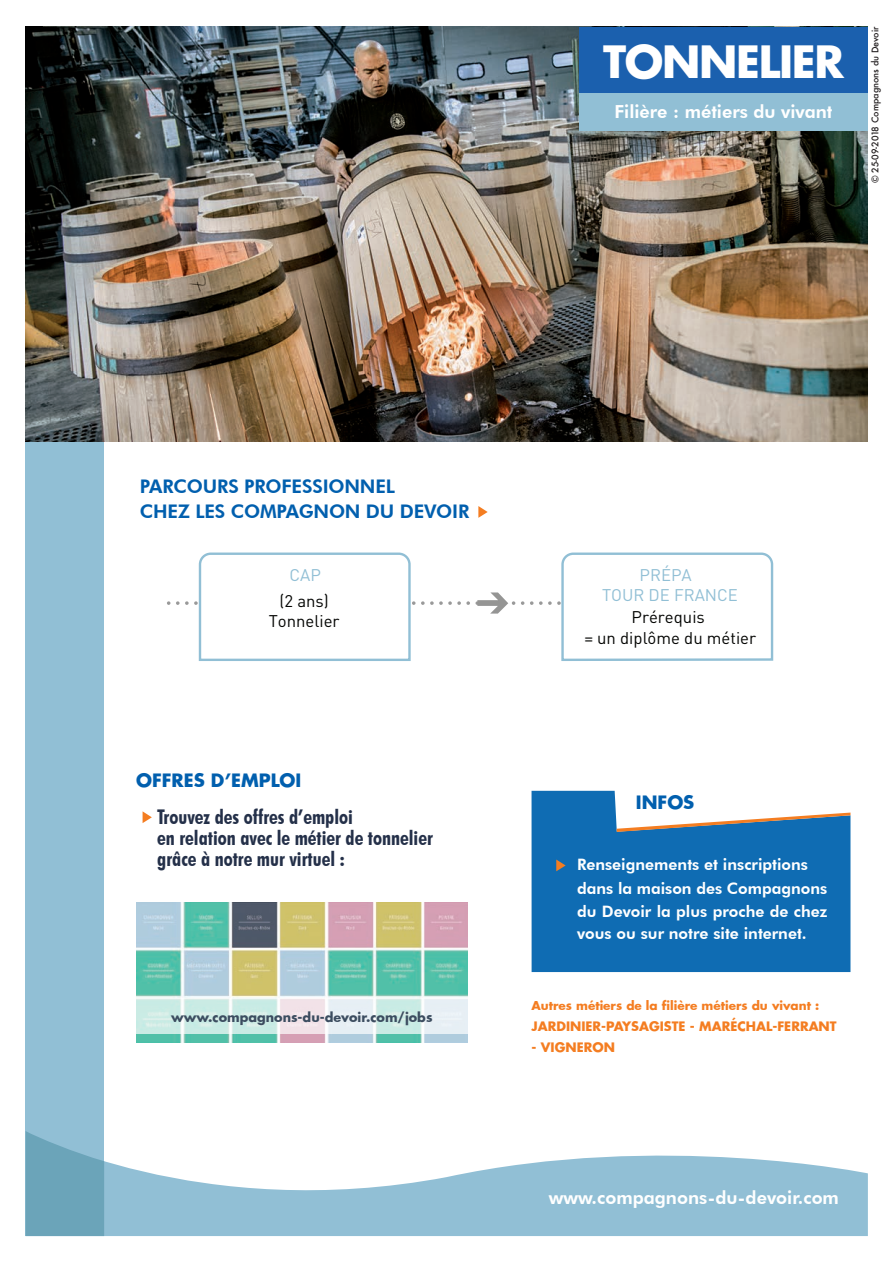
<style>
.page{position:relative;width:893px;height:1263px;background:#fff}
.page>*{position:absolute;margin:0;border:0;box-sizing:border-box;transform-origin:0 0}
.t1{font:700 43.5px "Futura";letter-spacing:-.03em;color:#fff}
.t2{font:700 condensed 20.25px/21px "Futura BT";color:#243049}
.t3{font:800 18.75px/25.5px "Futura BT";letter-spacing:-.01em;color:#015fae}
.t4{font:800 18px "Futura BT";color:#fff}
.t5{font:700 18px "Futura";color:#015fae}
.t6{font:16.65px/20.1px "DIN";color:#040503;text-align:center}
.t7{font:16.65px/20.1px "DIN";color:#91bfd5;text-align:center}
.t8{font:800 15.75px/24px "Futura BT";color:#fff}
.t9{font:700 12.75px "Futura";color:#f47d21}
.t10{font:700 12.75px "Futura";color:#3c4d60}
.t11{font:700 12px "Futura";color:#f47d21}
.t12{font:500 9px "Futura";color:#231f20}
</style>
<div class="page">
<div style="left:26px;top:441px;width:78px;height:795px;background:#91bfd5"></div>
<svg style="left:104px;top:1155px;width:764px;height:81px;fill:#91bfd5"></svg>
<svg style="left:26px;top:1131px;width:78px;height:105px"></svg>
<img style="left:26px;top:27px;width:842px;height:415px">
<div style="left:579px;top:27px;width:289px;height:67px;background:#1b60ae"></div>
<div style="left:579px;top:94px;width:289px;height:37px;background:#91bfd5"></div>
<svg style="left:167px;top:552px;width:607px;height:109px"></svg>
<svg style="left:531px;top:791px;width:319px;height:181px;background:#257aba"></svg>
<svg style="left:616px;top:812px;width:234px;height:20px"></svg>
<svg style="left:556px;top:859px;width:10px;height:12px"></svg>
<svg style="left:143px;top:811px;width:9px;height:12px"></svg>
<img style="left:136px;top:903px;width:332px;height:140px">
<svg style="left:136px;top:998px;width:332px;height:35px;background:#dbeceb"></svg>
<svg style="left:478px;top:506px;width:10px;height:12px"></svg>
<h1 class="t1" style="left:603px;top:32px;width:243px">TONNELIER</h1>
<p class="t4" style="left:614px;top:101px;width:219px">Filière : métiers du vivant</p>
<p class="t12" style="left:869px;top:183px;width:158px;rotate:-90deg">© 25-09-2018 Compagnons du Devoir</p>
<p class="t3" style="left:140px;top:473px;width:331px">PARCOURS PROFESSIONNEL<br>CHEZ LES COMPAGNON DU DEVOIR</p>
<p class="t7" style="left:289px;top:565px;width:33px">CAP</p>
<p class="t6" style="left:269px;top:591px;width:72px">(2 ans)<br>Tonnelier</p>
<p class="t5" style="left:136px;top:768px;width:167px">OFFRES D’EMPLOI</p>
<p class="t2" style="left:157px;top:806px;width:277px">Trouvez des offres d’emploi<br>en relation avec le métier de tonnelier grâce à notre mur virtuel :</p>
<p class="t10" style="left:171px;top:1008px;width:263px">www.compagnons-du-devoir.com/jobs</p>
<p class="t7" style="left:602px;top:565px;width:137px">PRÉPA<br>TOUR DE FRANCE</p>
<p class="t6" style="left:584px;top:607px;width:173px">Prérequis<br>= un diplôme du métier</p>
<p class="t5" style="left:636px;top:790px;width:60px">INFOS</p>
<p class="t8" style="left:577px;top:853px;width:252px">Renseignements et inscriptions dans la maison des Compagnons</p>
<p class="t8" style="left:577px;top:900px;width:252px;line-height:22.5px">du Devoir la plus proche de chez vous ou sur notre site internet.</p>
<p class="t11" style="left:531px;top:997px;width:289px">Autres métiers de la filière métiers du vivant :</p>
<p class="t9" style="left:531px;top:1017px;width:307px">JARDINIER-PAYSAGISTE - MARÉCHAL-FERRANT</p>
<p class="t9" style="left:531px;top:1038px;width:85px">- VIGNERON</p>
<p class="t4" style="left:549px;top:1187px;width:292px">www.compagnons-du-devoir.com</p>
</div>
